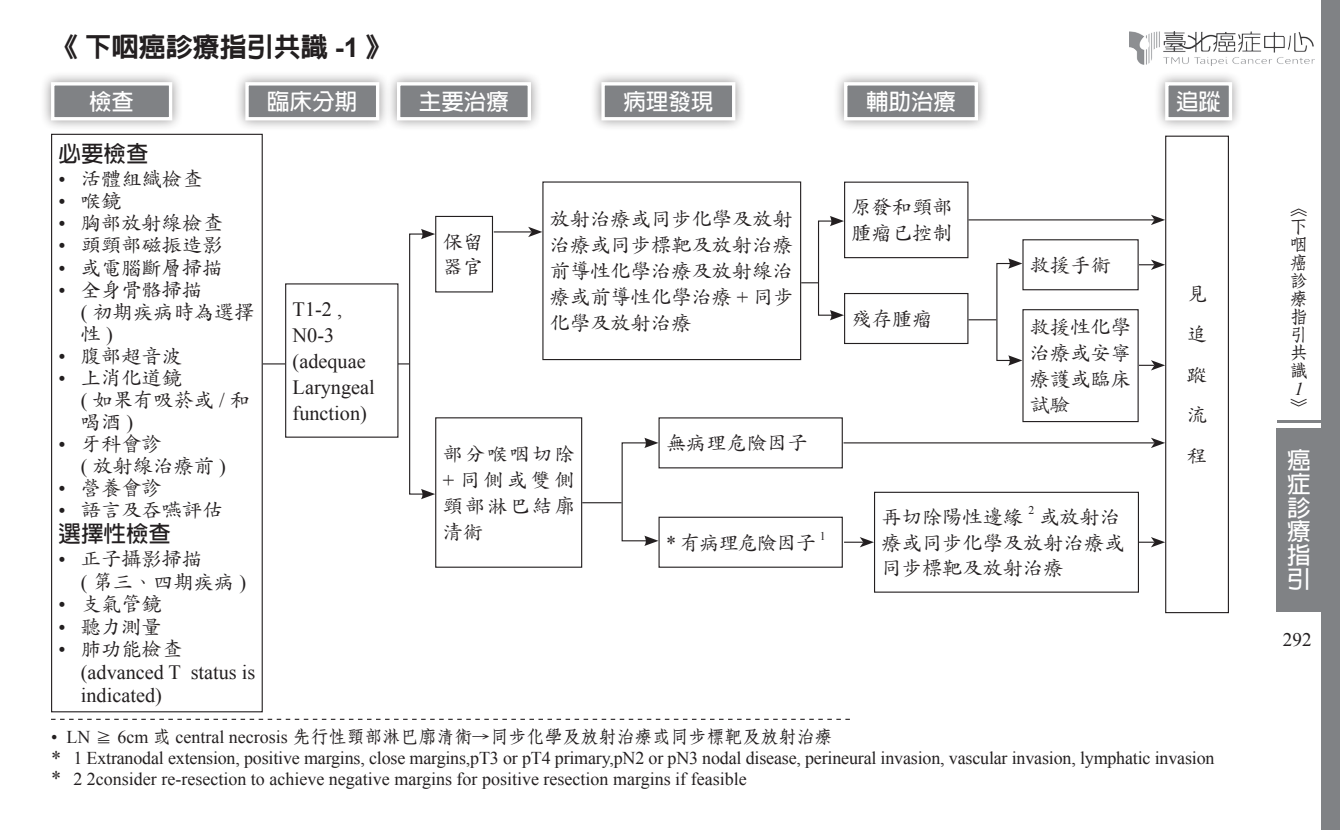
<style>
.page{position:relative;width:1340px;height:830px;background:#fff}
.page>*{position:absolute;margin:0;border:0;box-sizing:border-box;transform-origin:0 0}
.t1{font:800 27px "AR Hei B5";color:#231f20}
.t2{font:700 23.62px/23.6px "AR Hei B5";color:#fff;text-align:justify}
.t3{font:700 22.5px "AR Hei B5";color:#fff}
.t4{font:700 22.5px "AR Hei B5";color:#231f20}
.t5{font:20.25px/25.9px "DF Kai Shu Std W5";color:#231f20}
.t6{font:20.25px/25.9px "Times New Roman";color:#231f20}
.t7{font:20.25px "DF Kai Shu Std W5";letter-spacing:-.05em;color:#231f20}
.t8{font:19.12px "Times New Roman";color:#231f20}
.t9{font:18px/20.2px "Times New Roman";letter-spacing:-.01em;color:#231f20}
.t10{font:18px/18px "DF Fang Song Std W6";color:#231f20}
.t11{font:italic 18px "Times New Roman";color:#231f20}
.t12{font:11.7px "Times New Roman";color:#231f20}
.s1{font-family:"Arial";font-weight:700}
.s2{font-family:"Times New Roman"}
.s3{font-size:20.25px}
</style>
<div class="page">
<div style="left:1320px;top:0;width:19px;height:829px;background:#808285"></div>
<div style="left:1276px;top:427px;width:47px;height:184px;background:#808285"></div>
<hr style="left:1276px;top:420px;width:47px;height:3px;background:#808285">
<img style="left:1129px;top:31px;width:185px;height:34px">
<hr style="left:263px;top:363px;width:146px;height:1px;background:#231f20">
<div style="left:409px;top:233px;width:16px;height:261px;border:1px solid #231f20"></div>
<svg style="left:421px;top:229px;width:14px;height:10px"></svg>
<svg style="left:421px;top:488px;width:14px;height:11px"></svg>
<svg style="left:1008px;top:258px;width:14px;height:10px"></svg>
<svg style="left:1008px;top:355px;width:14px;height:10px"></svg>
<div style="left:818px;top:220px;width:16px;height:95px;border:1px solid #231f20"></div>
<svg style="left:829px;top:216px;width:15px;height:10px"></svg>
<svg style="left:829px;top:310px;width:15px;height:10px"></svg>
<div style="left:435px;top:216px;width:58px;height:76px;border:1px solid #231f20"></div>
<div style="left:844px;top:181px;width:124px;height:77px;border:1px solid #231f20"></div>
<div style="left:844px;top:293px;width:124px;height:51px;border:1px solid #231f20"></div>
<div style="left:658px;top:516px;width:184px;height:51px;border:1px solid #231f20"></div>
<div style="left:542px;top:181px;width:259px;height:179px;border:1px solid #231f20"></div>
<div style="left:435px;top:417px;width:147px;height:150px;border:1px solid #231f20"></div>
<svg style="left:644px;top:437px;width:14px;height:11px"></svg>
<svg style="left:644px;top:535px;width:14px;height:10px"></svg>
<div style="left:286px;top:284px;width:112px;height:153px;background:#fff"></div>
<hr style="left:494px;top:231px;width:37px;height:1px;background:#231f20">
<svg style="left:528px;top:227px;width:14px;height:10px"></svg>
<hr style="left:843px;top:442px;width:311px;height:1px;background:#231f20">
<svg style="left:1150px;top:437px;width:15px;height:11px"></svg>
<svg style="left:844px;top:537px;width:30px;height:10px"></svg>
<hr style="left:968px;top:219px;width:186px;height:1px;background:#231f20">
<svg style="left:1150px;top:214px;width:15px;height:11px"></svg>
<svg style="left:1138px;top:536px;width:27px;height:11px"></svg>
<hr style="left:1112px;top:364px;width:42px;height:2px;background:#231f20">
<svg style="left:1150px;top:360px;width:15px;height:10px"></svg>
<hr style="left:1112px;top:264px;width:42px;height:1px;background:#231f20">
<svg style="left:1150px;top:259px;width:15px;height:11px"></svg>
<div style="left:1165px;top:135px;width:63px;height:478px;border:1px solid #231f20"></div>
<hr style="left:582px;top:502px;width:39px;height:1px;background:#231f20">
<svg style="left:51px;top:718px;width:799px;height:1px"></svg>
<div style="left:39px;top:70px;width:145px;height:62px;background:#231f20;opacity:.5"></div>
<div style="left:51px;top:82px;width:121px;height:38px;background:#808285;border:3px solid #fff"></div>
<div style="left:234px;top:70px;width:157px;height:62px;background:#231f20;opacity:.5"></div>
<div style="left:245px;top:82px;width:134px;height:38px;background:#808285;border:3px solid #fff"></div>
<div style="left:385px;top:70px;width:157px;height:62px;background:#231f20;opacity:.5"></div>
<div style="left:397px;top:82px;width:134px;height:38px;background:#808285;border:3px solid #fff"></div>
<div style="left:832px;top:70px;width:157px;height:62px;background:#231f20;opacity:.5"></div>
<div style="left:844px;top:82px;width:134px;height:38px;background:#808285;border:3px solid #fff"></div>
<div style="left:1153px;top:70px;width:90px;height:62px;background:#231f20;opacity:.5"></div>
<div style="left:1165px;top:82px;width:67px;height:38px;background:#808285;border:3px solid #fff"></div>
<div style="left:590px;top:70px;width:157px;height:62px;background:#231f20;opacity:.5"></div>
<div style="left:601px;top:82px;width:134px;height:38px;background:#808285;border:3px solid #fff"></div>
<div style="left:1023px;top:240px;width:115px;height:49px;background:#fff"></div>
<div style="left:1022px;top:239px;width:116px;height:51px;border:1px solid #231f20"></div>
<div style="left:1023px;top:309px;width:115px;height:112px;background:#fff"></div>
<div style="left:1022px;top:309px;width:116px;height:113px;border:1px solid #231f20"></div>
<svg style="left:801px;top:282px;width:17px;height:1px"></svg>
<svg style="left:968px;top:319px;width:28px;height:1px"></svg>
<div style="left:874px;top:491px;width:264px;height:101px;border:1px solid #231f20"></div>
<div style="left:51px;top:134px;width:212px;height:578px;border:1px solid #231f20"></div>
<h1 class="t1" style="left:51px;top:34px;width:343px">《下咽癌診療指引共識 <span class="s1">-1</span> 》</h1>
<p class="t3" style="left:89px;top:90px;width:46px">檢查</p>
<p class="t3" style="left:267px;top:90px;width:91px">臨床分期</p>
<p class="t3" style="left:419px;top:90px;width:91px">主要治療</p>
<p class="t3" style="left:623px;top:90px;width:91px">病理發現</p>
<p class="t3" style="left:866px;top:90px;width:91px">輔助治療</p>
<p class="t3" style="left:1176px;top:90px;width:46px">追蹤</p>
<p class="t4" style="left:59px;top:142px;width:92px">必要檢查</p>
<p class="t5" style="left:59px;top:165px;width:145px"><span class="s2">•</span> 活體組織檢查</p>
<p class="t5" style="left:59px;top:188px;width:64px"><span class="s2">•</span> 喉鏡</p>
<p class="t5" style="left:59px;top:210px;width:166px"><span class="s2">•</span> 胸部放射線檢查</p>
<p class="t5" style="left:59px;top:232px;width:166px"><span class="s2">•</span> 頭頸部磁振造影</p>
<p class="t5" style="left:59px;top:254px;width:166px"><span class="s2">•</span> 或電腦斷層掃描</p>
<p class="t5" style="left:81px;top:278px;width:175px;line-height:22.1px;text-indent:-22px"><span class="s2">•</span> 全身骨骼掃描<br><span class="s2">(</span> 初期疾病時為選擇性 <span class="s2">)</span></p>
<p class="t5" style="left:59px;top:342px;width:125px"><span class="s2">•</span> 腹部超音波</p>
<p class="t5" style="left:81px;top:366px;width:171px;line-height:22.1px;text-indent:-22px"><span class="s2">•</span> 上消化道鏡<br><span class="s2">(</span> 如果有吸菸或 <span class="s2">/</span> 和喝酒 <span class="s2">)</span></p>
<p class="t5" style="left:81px;top:432px;width:147px;line-height:22.1px;text-indent:-22px"><span class="s2">•</span> 牙科會診<br><span class="s2">(</span> 放射線治療前 <span class="s2">)</span></p>
<p class="t5" style="left:59px;top:474px;width:105px"><span class="s2">•</span> 營養會診</p>
<p class="t5" style="left:59px;top:496px;width:166px"><span class="s2">•</span> 語言及吞嚥評估</p>
<p class="t4" style="left:59px;top:521px;width:114px">選擇性檢查</p>
<p class="t5" style="left:81px;top:547px;width:167px;line-height:22.5px;text-indent:-22px"><span class="s2">•</span> 正子攝影掃描<br><span class="s2">(</span> 第三、四期疾病 <span class="s2">)</span></p>
<p class="t5" style="left:59px;top:590px;width:105px"><span class="s2">•</span> 支氣管鏡</p>
<p class="t5" style="left:59px;top:613px;width:105px"><span class="s2">•</span> 聽力測量</p>
<p class="t5" style="left:59px;top:635px;width:125px"><span class="s2">•</span> 肺功能檢查</p>
<p class="t6" style="left:81px;top:660px;width:176px;line-height:22.5px">(advanced T status is indicated)</p>
<p class="t6" style="left:292px;top:296px;width:84px">T1-2 ,<br>N0-3 (adequae<br>Laryngeal function)</p>
<p class="t5" style="left:442px;top:228px;width:42px">保留器官</p>
<p class="t5" style="left:550px;top:206px;width:245px;text-align:justify">放射治療或同步化學及放射治療或同步標靶及放射治療前導性化學治療及放射線治療或前導性化學治療 <span class="s2">+</span> 同步化學及放射治療</p>
<p class="t5" style="left:442px;top:440px;width:133px;text-align:justify">部分喉咽切除<span class="s2">+</span> 同側或雙側頸部淋巴結廓清術</p>
<p class="t5" style="left:666px;top:429px;width:143px">無病理危險因子</p>
<p class="t7" style="left:666px;top:531px;width:151px"><span class="s2">*</span> 有病理危險因子</p>
<p class="t12" style="left:820px;top:527px;width:7px">1</p>
<p class="t5" style="left:851px;top:193px;width:103px">原發和頸部腫瘤已控制</p>
<p class="t5" style="left:851px;top:305px;width:82px">殘存腫瘤</p>
<p class="t5" style="left:1029px;top:251px;width:82px">救援手術</p>
<p class="t5" style="left:1029px;top:313px;width:103px;text-align:justify">救援性化學治療或安寧療護或臨床試驗</p>
<p class="t5" style="left:881px;top:503px;width:143px">再切除陽性邊緣</p>
<p class="t12" style="left:1028px;top:502px;width:7px">2</p>
<p class="t5" style="left:881px;top:503px;width:244px;text-indent:158px">或放射治療或同步化學及放射治療或同步標靶及放射治療</p>
<p class="t5" style="left:1186px;top:272px;width:21px;line-height:40.5px;text-align:justify">見追蹤流程</p>
<p class="t10" style="left:51px;top:726px;width:783px"><span class="s2">• LN</span> ≧ <span class="s2">6cm</span> 或 <span class="s2">central necrosis</span> 先行性頸部淋巴廓清術→同步化學及放射治療或同步標靶及放射治療</p>
<p class="t9" style="left:51px;top:747px;width:1164px"><span class="s3">*</span> 1 Extranodal extension, positive margins, close margins,pT3 or pT4 primary,pN2 or pN3 nodal disease, perineural invasion, vascular invasion, lymphatic invasion <span class="s3">*</span> 2 2consider re-resection to achieve negative margins for positive resection margins if feasible</p>
<p class="t10" style="left:1289px;top:199px;width:19px">《下咽癌診療指引共識</p>
<p class="t11" style="left:1294px;top:376px;width:10px">1</p>
<p class="t10" style="left:1289px;top:397px;width:19px">》</p>
<p class="t2" style="left:1286px;top:448px;width:24px">癌症診療指引</p>
<p class="t8" style="left:1282px;top:626px;width:30px">292</p>
</div>
